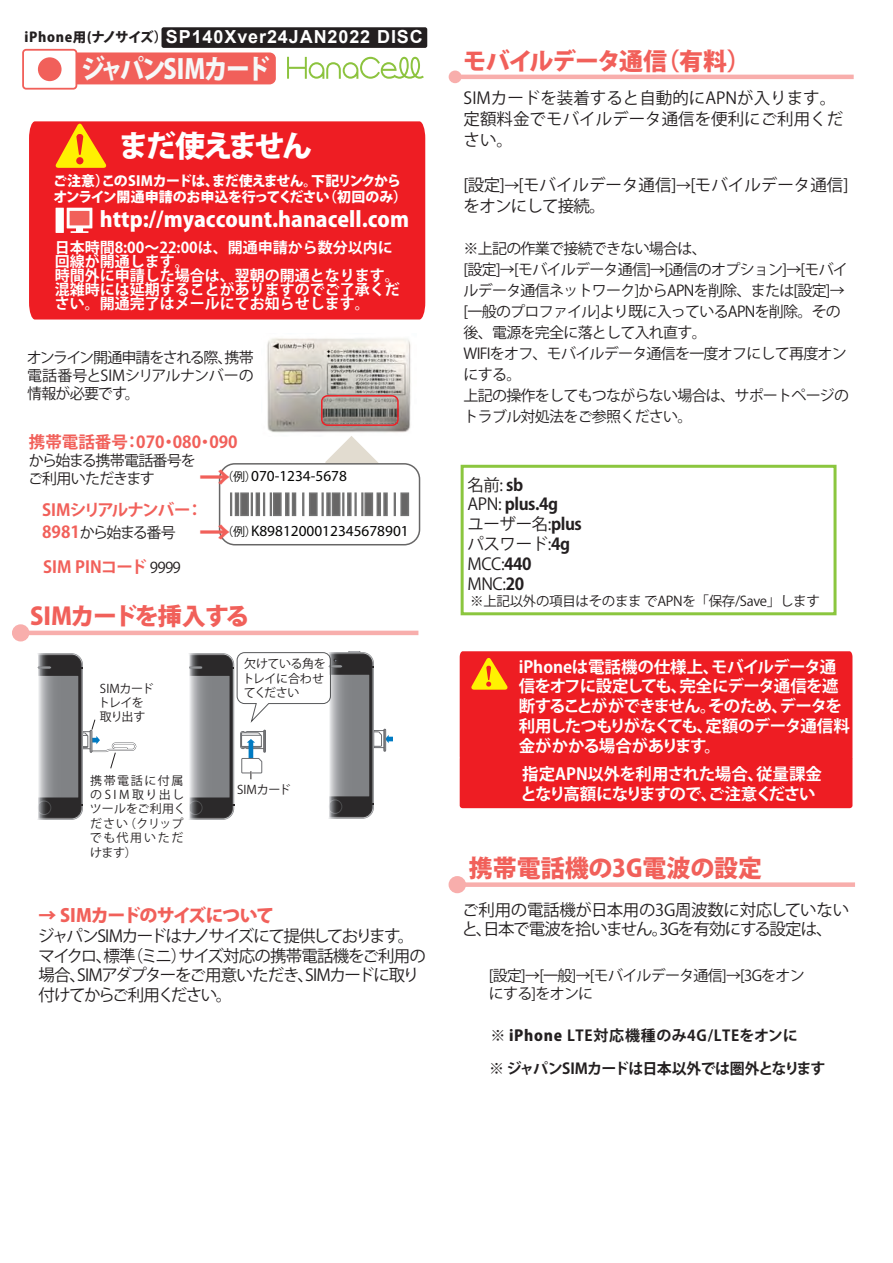
<style>
.page{position:relative;width:893px;height:1263px;background:#fff}
.page>*{position:absolute;margin:0;border:0;box-sizing:border-box;transform-origin:0 0}
.t1{font:700 31.5px "Koz Go Pro";color:#f1605a}
.t2{font:800 30px "Koz Go Pro";letter-spacing:-.085em;color:#fff}
.t3{font:800 27px "Koz Go Pro";letter-spacing:-.09em;color:#f6f8f8;scale:.88 1}
.t4{font:800 24px "Koz Go Pro";letter-spacing:-.05em;color:#f1605a}
.t5{font:800 24px "Koz Go Pro";letter-spacing:-.01em;color:#f1605a}
.t6{font:800 24px "Koz Go Pro";letter-spacing:-.055em;color:#f1605a}
.t7{font:800 21px "Koz Go Pro";color:#fff}
.t8{font:700 18px "Arial";letter-spacing:.05em;color:#fff}
.t9{font:800 18px "Koz Go Pro";letter-spacing:-.06em;color:#f1605a}
.t10{font:16.5px/19.8px "Koz Go Pr 6 N";letter-spacing:-.065em;color:#231f20}
.t11{font:700 16.5px/19.8px "Koz Go Pro";letter-spacing:-.04em;color:#fff}
.t12{font:16.5px/21px "Koz Go Pro";color:#231f20}
.t13{font:16.5px/19.8px "Koz Go Pro";letter-spacing:-.025em;color:#231f20}
.t14{font:700 16.5px "Koz Go Pro";color:#f1605a}
.t15{font:700 16.5px "Koz Go Pro";letter-spacing:-.055em;color:#f1605a}
.t16{font:15.3px "Myriad Pro";color:#050504}
.t17{font:15px/21px "Koz Go Pro";letter-spacing:-.05em;color:#231f20}
.t18{font:700 15px/14px "Koz Go Pro";color:#fff}
.t19{font:15px/18px "Koz Go Pr 6 N";letter-spacing:-.07em;color:#231f20;text-align:justify}
.t20{font:700 15px "Koz Go Pro";letter-spacing:.04em;color:#231f20}
.t21{font:700 15px "Koz Go Pro";letter-spacing:-.05em;color:#231f20}
.t22{font:15px/18px "Koz Go Pr 6 N";letter-spacing:-.05em;color:#231f20}
.t23{font:15px "Koz Go Pr 6 N";letter-spacing:-.1em;color:#231f20}
.t24{font:800 13.95px/16.5px "Koz Go Pro";letter-spacing:-.045em;color:#fff}
.t25{font:13.5px "Koz Go Pro";letter-spacing:-.025em;color:#231f20}
.t26{font:800 13.5px "Koz Go Pro";letter-spacing:.05em;color:#231f20}
.t27{font:12px/14.4px "Koz Go Pr 6 N";letter-spacing:.105em;color:#231f20}
.t28{font:12px "Koz Go Pr 6 N";letter-spacing:.005em;color:#231f20}
.t29{font:12px/14.4px "Koz Go Pr 6 N";letter-spacing:-.025em;color:#231f20}
.t30{font:12px/14.4px "Koz Go Pr 6 N";letter-spacing:-.085em;color:#231f20}
.s1{font-family:"Koz Go Pro";font-weight:700;font-size:16.5px;color:#f1605a}
.s2{font-family:"Koz Go Pr 6 N";font-weight:400;font-size:15px;color:#231f20}
.s3{font-family:"Koz Go Pro";font-size:12px}
.s4{font-family:"Koz Go Pro";font-weight:700;font-size:31.5px;color:#f1605a}
.s5{font-size:15px}
.s6{font-weight:700}
.s7{font-weight:400}
.s8{font-weight:800}
</style>
<div class="page">
<img style="left:267px;top:338px;width:144px;height:95px">
<div style="left:321px;top:395px;width:78px;height:31px;border:2px solid #ed2027;border-radius:6px"></div>
<img style="left:335px;top:397px;width:27px;height:5px;border-radius:3px">
<img style="left:323px;top:417px;width:73px;height:6px;border-radius:3px">
<div style="left:161px;top:27px;width:266px;height:21px;background:#231f20;border-radius:2px"></div>
<svg style="left:287px;top:57px;width:137px;height:22px"></svg>
<div style="left:31px;top:52px;width:245px;height:32px;background:#f1605a;border-radius:6px"></div>
<div style="left:23px;top:50px;width:53px;height:39px;background:#fff;border-radius:3px"></div>
<div style="left:22px;top:49px;width:55px;height:41px;border:2px solid #f1605a;border-radius:3px"></div>
<div style="left:38px;top:57px;width:24px;height:24px;background:#f1605a;border-radius:50%"></div>
<svg style="left:325px;top:436px;width:54px;height:27px"></svg>
<div style="left:219px;top:463px;width:201px;height:82px;border:2px solid #676666;border-radius:15px"></div>
<div style="left:263px;top:492px;width:2px;height:24px;background:#676666;border:2px solid #737373"></div>
<svg style="left:285px;top:492px;width:4px;height:24px"></svg>
<div style="left:309px;top:492px;width:9px;height:24px;background:#676666;border:2px solid #737373"></div>
<div style="left:230px;top:492px;width:2px;height:24px;background:#676666;border:2px solid #737373"></div>
<div style="left:256px;top:492px;width:4px;height:24px;background:#737373;border:2px solid #737373"></div>
<div style="left:273px;top:492px;width:9px;height:24px;background:#676666;border:2px solid #737373"></div>
<div style="left:302px;top:492px;width:2px;height:24px;background:#676666;border:2px solid #737373"></div>
<hr style="left:235px;top:492px;width:4px;height:24px;background:#737373">
<div style="left:240px;top:492px;width:9px;height:24px;background:#676666;border:2px solid #737373"></div>
<div style="left:270px;top:492px;width:2px;height:24px;background:#676666;border:2px solid #737373"></div>
<hr style="left:292px;top:492px;width:4px;height:24px;background:#737373">
<div style="left:251px;top:492px;width:2px;height:24px;background:#676666;border:2px solid #737373"></div>
<div style="left:354px;top:492px;width:3px;height:24px;background:#676666;border:2px solid #737373"></div>
<svg style="left:377px;top:492px;width:4px;height:24px"></svg>
<div style="left:400px;top:492px;width:9px;height:24px;background:#676666;border:2px solid #737373"></div>
<div style="left:321px;top:492px;width:3px;height:24px;background:#676666;border:2px solid #737373"></div>
<svg style="left:347px;top:492px;width:5px;height:24px"></svg>
<div style="left:364px;top:492px;width:9px;height:24px;background:#676666;border:2px solid #737373"></div>
<div style="left:394px;top:492px;width:2px;height:24px;background:#676666;border:2px solid #737373"></div>
<svg style="left:326px;top:492px;width:5px;height:24px"></svg>
<svg style="left:332px;top:492px;width:8px;height:24px"></svg>
<div style="left:361px;top:492px;width:2px;height:24px;background:#676666;border:2px solid #737373"></div>
<svg style="left:383px;top:492px;width:5px;height:24px"></svg>
<div style="left:342px;top:492px;width:2px;height:24px;background:#676666;border:2px solid #737373"></div>
<div style="left:29px;top:121px;width:396px;height:198px;background:#ee1d23"></div>
<div style="left:56px;top:208px;width:8px;height:25px;background:#fff"></div>
<svg style="left:67px;top:208px;width:25px;height:25px"></svg>
<div style="left:70px;top:211px;width:19px;height:14px;background:#f1605a"></div>
<svg style="left:50px;top:121px;width:62px;height:49px;background:#f46c18"></svg>
<hr style="left:455px;top:75px;width:399px;height:4px;background:#f8aeac">
<div style="left:449px;top:71px;width:13px;height:12px;background:#f8aeac;border-radius:50%"></div>
<div style="left:460px;top:651px;width:392px;height:106px;background:#ee1d23"></div>
<svg style="left:486px;top:666px;width:5px;height:14px"></svg>
<div style="left:461px;top:465px;width:375px;height:150px;border:3px solid #8bc63e"></div>
<div style="left:460px;top:756px;width:392px;height:52px;background:#ee1d23;border-radius:3px"></div>
<div style="left:14px;top:627px;width:13px;height:12px;background:#f8aeac;border-radius:50%"></div>
<div style="left:12px;top:624px;width:17px;height:17px;border:4px solid #f8aeac;border-radius:50%"></div>
<hr style="left:23px;top:631px;width:395px;height:4px;background:#f8aeac">
<svg style="left:37px;top:653px;width:100px;height:167px"></svg>
<svg style="left:189px;top:651px;width:204px;height:169px"></svg>
<div style="left:451px;top:878px;width:13px;height:13px;background:#f8aeac;border-radius:50%"></div>
<div style="left:449px;top:876px;width:17px;height:17px;border:4px solid #f8aeac;border-radius:50%"></div>
<div style="left:460px;top:882px;width:395px;height:5px;background:#f8aeac"></div>
<p class="t26" style="left:24px;top:29px;width:144px">iPhone用(ナノサイズ）</p>
<p class="t8" style="left:166px;top:24px;width:258px">SP140Xver24JAN2022 DISC</p>
<h3 class="t3" style="left:81px;top:51px;width:216px">ジャパンSIMカード</h3>
<h2 class="t2" style="left:119px;top:126px;width:195px">まだ使えません</h2>
<p class="t24" style="left:53px;top:173px;width:356px">ご注意）このSIMカードは、まだ使えません。下記リンクからオンライン開通申請のお申込を行ってください（初回のみ）</p>
<h3 class="t7" style="left:100px;top:205px;width:311px">http://myaccount.hanacell.com</h3>
<p class="t18" style="left:55px;top:242px;width:346px">日本時間8:00～22:00は、開通申請から数分以内に回線が開通します。<br>時間外に申請した場合は、翌朝の開通となります。混雑時には延期することがありますのでご了承ください。開通完了はメールにてお知らせします。</p>
<p class="t19" style="left:27px;top:349px;width:229px">オンライン開通申請をされる際、携帯電話番号とSIMシリアルナンバーの情報が必要です。</p>
<p class="t14" style="left:29px;top:431px;width:210px">携帯電話番号：070・080・090</p>
<p class="t22" style="left:28px;top:451px;width:169px">から始まる携帯電話番号をご利用いただきます</p>
<p class="t15" style="left:42px;top:499px;width:162px">SIMシリアルナンバー：</p>
<p class="t23" style="left:42px;top:524px;width:135px"><span class="s1">8981</span>から始まる番号</p>
<p class="t14" style="left:43px;top:556px;width:139px">SIM PINコード <span class="s2">9999</span></p>
<h1 class="t1" style="left:199px;top:457px;width:33px">→</h1>
<p class="t16" style="left:221px;top:466px;width:127px"><span class="s3">（例）</span>070-1234-5678</p>
<p class="t16" style="left:199px;top:521px;width:211px"><span class="s4">→</span><span class="s3">（例）</span>K8981200012345678901</p>
<h3 class="t6" style="left:30px;top:600px;width:221px">SIMカードを挿入する</h3>
<p class="t29" style="left:242px;top:657px;width:85px">欠けている角をトレイに合わせ</p>
<p class="t28" style="left:100px;top:681px;width:55px">SIMカード</p>
<p class="t28" style="left:244px;top:686px;width:57px">てください</p>
<p class="t30" style="left:98px;top:696px;width:49px">トレイを取り出す</p>
<p class="t27" style="left:90px;top:773px;width:97px">携帯電話に付属のSIM取り出しツールをご利用ください（クリップでも代用いただけます）</p>
<p class="t28" style="left:237px;top:783px;width:55px">SIMカード</p>
<p class="t9" style="left:39px;top:904px;width:237px">→ SIMカードのサイズについて</p>
<p class="t10" style="left:38px;top:926px;width:390px">ジャパンSIMカードはナノサイズにて提供しております。マイクロ、標準（ミニ）サイズ対応の携帯電話機をご利用の場合、SIMアダプターをご用意いただき、SIMカードに取り付けてからご利用ください。</p>
<h3 class="t4" style="left:463px;top:46px;width:290px">モバイルデータ通信（有料）</h3>
<p class="t12" style="left:464px;top:88px;width:381px">SIMカードを装着すると自動的にAPNが入ります。定額料金でモバイルデータ通信を便利にご利用ください。</p>
<p class="t12" style="left:464px;top:175px;width:386px">[設定]<span class="s5">→</span>[モバイルデータ通信]<span class="s5">→</span>[モバイルデータ通信]をオンにして接続。</p>
<p class="t17" style="left:464px;top:239px;width:387px">※上記の作業で接続できない場合は、<br>[設定]→[モバイルデータ通信]→[通信のオプション]→[モバイルデータ通信ネットワーク]からAPNを削除、または[設定]→ [一般のプロファイル]より既に入っているAPNを削除。その後、電源を完全に落として入れ直す。<br>WIFIをオフ、モバイルデータ通信を一度オフにして再度オンにする。<br>上記の操作をしてもつながらない場合は、サポートページのトラブル対処法をご参照ください。</p>
<p class="t13" style="left:467px;top:475px;width:116px">名前: <span class="s6">sb<br></span>APN: <span class="s6">plus.4g<br></span>ユーザー名:<span class="s6">plus</span>パスワード:<span class="s6">4g<br></span>MCC:<span class="s6">440<br></span>MNC:<span class="s6">20</span></p>
<p class="t25" style="left:470px;top:592px;width:351px">※上記以外の項目はそのまま でAPNを「保存/Save」します</p>
<p class="t11" style="left:519px;top:658px;width:333px">iPhoneは電話機の仕様上、モバイルデータ通信をオフに設定しても、完全にデータ通信を遮断することがができません。そのため、データを利用したつもりがなくても、定額のデータ通信料金がかかる場合があります。</p>
<p class="t11" style="left:521px;top:765px;width:303px">指定APN以外を利用された場合、従量課金となり高額になりますので、ご注意ください</p>
<h3 class="t5" style="left:469px;top:852px;width:295px">携帯電話機の3G電波の設定</h3>
<p class="t10" style="left:462px;top:900px;width:389px">ご利用の電話機が日本用の3G周波数に対応していないと、日本で電波を拾いません。3Gを有効にする設定は、</p>
<p class="t17" style="left:446px;top:967px;width:360px;line-height:18px">　　　[設定]→[一般]→[モバイルデータ通信]→[3Gをオン　　　にする]をオンに</p>
<p class="t20" style="left:491px;top:1025px;width:309px"><span class="s7">※</span> <span class="s8">iPhone</span> LTE対応機種のみ4G/LTEをオンに</p>
<p class="t21" style="left:489px;top:1059px;width:338px">※ ジャパンSIMカードは日本以外では圏外となります</p>
</div>
